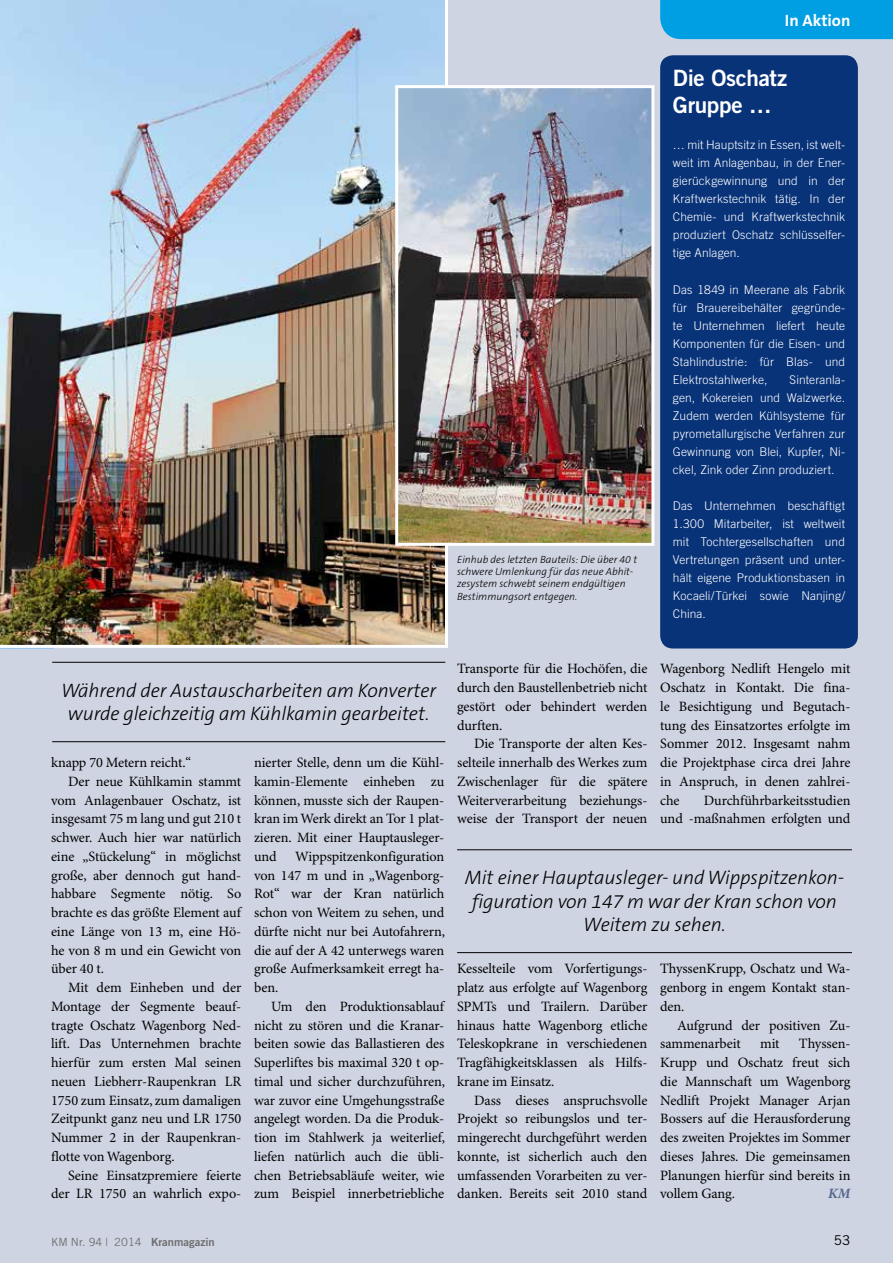
<style>
.page{position:relative;width:893px;height:1263px;background:#cfd4e2}
.page>*{position:absolute;margin:0;border:0;box-sizing:border-box;transform-origin:0 0}
.t1{font:22.5px/27px "Trade Gothic Bold Two";letter-spacing:-.015em;color:#fff}
.t2{font:italic 300 19.5px/23.4px "The Sans B3";letter-spacing:-.005em;color:#000;text-align:center}
.t3{font:700 16.5px "The Sans B7";color:#fff}
.t4{font:14.25px/18.8px "Minion Pro";letter-spacing:-.005em;color:#000;text-align:justify}
.t5{font:italic 700 14.25px "Minion Pro";color:#51658d}
.t6{font:13.5px "Trade Gothic";color:#000}
.t7{font:300 12px/18px "Trade Gothic";letter-spacing:.01em;color:#fff;text-align:justify}
.t8{font:11.25px "Trade Gothic";color:#6e6e6e}
.t9{font:italic 300 10.5px/12.3px "The Sans B3";color:#000}
.s1{font-family:"Trade Gothic Bold Two"}
</style>
<div class="page">
<img style="left:0;top:0;width:445px;height:645px">
<div style="left:660px;top:0;width:233px;height:39px;background:#009ee3"></div>
<hr style="left:52px;top:662px;width:393px;height:1px;background:#000">
<hr style="left:52px;top:741px;width:393px;height:1px;background:#000">
<hr style="left:457px;top:849px;width:395px;height:1px;background:#000">
<hr style="left:457px;top:952px;width:395px;height:1px;background:#000">
<div style="left:660px;top:55px;width:198px;height:593px;background:#093379;border-radius:13px"></div>
<hr style="left:0;top:645px;width:446px;height:3px;background:#fff">
<hr style="left:445px;top:0;width:3px;height:648px;background:#fff">
<img style="left:399px;top:89px;width:251px;height:453px">
<div style="left:395px;top:85px;width:259px;height:461px;border:3px solid #fff"></div>
<p class="t9" style="left:457px;top:553px;width:182px">Einhub des letzten Bauteils: Die über 40 t schwere Umlenkung für das neue Abhit&shy;zesystem schwebt seinem endgültigen Bestimmungsort entgegen.</p>
<p class="t3" style="left:785px;top:11px;width:67px">In Aktion</p>
<h1 class="t1" style="left:673px;top:65px;width:116px">Die Oschatz<br>Gruppe …</h1>
<p class="t7" style="left:673px;top:136px;width:174px">… mit Hauptsitz in Essen, ist welt&shy;weit im Anlagenbau, in der Ener&shy;gierückgewinnung und in der Kraftwerkstechnik tätig. In der Chemie- und Kraftwerkstechnik produziert Oschatz schlüsselfer&shy;tige Anlagen.</p>
<p class="t7" style="left:673px;top:280px;width:174px">Das 1849 in Meerane als Fabrik für Brauereibehälter gegründe&shy;te Unternehmen liefert heute Komponenten für die Eisen- und Stahlindustrie: für Blas- und Elektrostahlwerke,</p>
<p class="t7" style="left:673px;top:370px;width:174px;text-indent:117px">Sinteranla&shy;gen, Kokereien und Walzwerke.<br>Zudem werden Kühlsysteme für pyrometallurgische Verfahren zur Gewinnung von Blei, Kupfer, Ni&shy;ckel, Zink oder Zinn produziert.</p>
<p class="t7" style="left:673px;top:496px;width:174px">Das Unternehmen beschäftigt 1.300 Mitarbeiter, ist weltweit mit Tochtergesellschaften und Vertretungen präsent und unter&shy;hält eigene Produktionsbasen in Kocaeli/Türkei sowie Nanjing/ China.</p>
<h2 class="t2" style="left:61px;top:679px;width:377px">Während der Austauscharbeiten am Konverter wurde gleichzeitig am Kühlkamin gearbeitet.</h2>
<p class="t4" style="left:51px;top:754px;width:142px">knapp 70 Metern reicht.“</p>
<p class="t4" style="left:68px;top:772px;width:175px">Der neue Kühlkamin stammt</p>
<p class="t4" style="left:51px;top:791px;width:192px">vom Anlagenbauer Oschatz, ist</p>
<p class="t4" style="left:51px;top:810px;width:192px">insgesamt 75 m lang und gut 210 t</p>
<p class="t4" style="left:51px;top:829px;width:192px">schwer. Auch hier war natürlich</p>
<p class="t4" style="left:51px;top:847px;width:192px">eine „Stückelung“ in möglichst</p>
<p class="t4" style="left:51px;top:866px;width:192px">große, aber dennoch gut hand-</p>
<p class="t4" style="left:51px;top:885px;width:192px">habbare Segmente nötig. So</p>
<p class="t4" style="left:51px;top:904px;width:191px">brachte es das größte Element auf</p>
<p class="t4" style="left:51px;top:922px;width:192px">eine Länge von 13 m, eine Hö-</p>
<p class="t4" style="left:51px;top:941px;width:192px">he von 8 m und ein Gewicht von</p>
<p class="t4" style="left:51px;top:960px;width:54px">über 40 t.</p>
<p class="t4" style="left:68px;top:979px;width:175px">Mit dem Einheben und der</p>
<p class="t4" style="left:51px;top:997px;width:192px">Montage der Segmente beauf-</p>
<p class="t4" style="left:51px;top:1016px;width:192px">tragte Oschatz Wagenborg Ned-</p>
<p class="t4" style="left:51px;top:1035px;width:192px">lift. Das Unternehmen brachte</p>
<p class="t4" style="left:51px;top:1054px;width:192px">hierfür zum ersten Mal seinen</p>
<p class="t4" style="left:51px;top:1072px;width:192px">neuen Liebherr-Raupenkran LR</p>
<p class="t4" style="left:51px;top:1091px;width:192px">1750 zum Einsatz, zum damaligen</p>
<p class="t4" style="left:51px;top:1110px;width:192px">Zeitpunkt ganz neu und LR 1750</p>
<p class="t4" style="left:51px;top:1129px;width:192px">Nummer 2 in der Raupenkran-</p>
<p class="t4" style="left:51px;top:1147px;width:125px">flotte von Wagenborg.</p>
<p class="t4" style="left:68px;top:1166px;width:175px">Seine Einsatzpremiere feierte</p>
<p class="t4" style="left:51px;top:1185px;width:192px">der LR 1750 an wahrlich expo-</p>
<p class="t4" style="left:254px;top:754px;width:192px">nierter Stelle, denn um die Kühl&shy;kamin-Elemente einheben zu können, musste sich der Raupen&shy;kran im Werk direkt an Tor 1 plat&shy;zieren. Mit einer Hauptausleger&shy;und</p>
<p class="t4" style="left:254px;top:847px;width:193px;text-indent:41px">Wippspitzenkonfiguration von 147 m und in „Wagenborg-Rot“ war der Kran natürlich schon von Weitem zu sehen, und dürfte nicht nur bei Autofahrern, die auf der A 42 unterwegs waren große Aufmerksamkeit erregt ha&shy;ben.</p>
<p class="t4" style="left:254px;top:997px;width:193px;text-indent:17px">Um den Produktionsablauf nicht zu stören und die Kranar&shy;beiten sowie das Ballastieren des Superliftes bis maximal 320 t op&shy;timal und sicher durchzuführen, war zuvor eine Umgehungsstraße angelegt worden. Da die Produk&shy;tion im Stahlwerk ja weiterlief, liefen natürlich auch die übli&shy;chen Betriebsabläufe weiter, wie zum Beispiel innerbetriebliche</p>
<p class="t4" style="left:457px;top:660px;width:192px">Transporte für die Hochöfen, die durch den Baustellenbetrieb nicht gestört oder behindert werden durften.</p>
<p class="t4" style="left:457px;top:735px;width:192px;text-indent:17px">Die Transporte der alten Kes&shy;selteile innerhalb des Werkes zum Zwischenlager für die spätere Weiterverarbeitung beziehungs&shy;weise der Transport der neuen</p>
<p class="t4" style="left:660px;top:660px;width:192px">Wagenborg Nedlift Hengelo mit Oschatz in Kontakt. Die fina&shy;le Besichtigung und Begutach&shy;tung des Einsatzortes erfolgte im Sommer 2012. Insgesamt nahm die Projektphase circa drei Jahre in Anspruch, in denen zahlrei&shy;che</p>
<p class="t4" style="left:660px;top:791px;width:192px;text-align:right">Durchführbarkeitsstudien<br>und -maßnahmen erfolgten und</p>
<h2 class="t2" style="left:465px;top:867px;width:381px">Mit einer Hauptausleger- und Wippspitzenkon&shy;figuration von 147 m war der Kran schon von<br>Weitem zu sehen.</h2>
<p class="t4" style="left:457px;top:960px;width:192px">Kesselteile vom Vorfertigungs&shy;platz aus erfolgte auf Wagenborg SPMTs und Trailern. Darüber hinaus hatte Wagenborg etliche Teleskopkrane in verschiedenen Tragfähigkeitsklassen als Hilfs&shy;krane im Einsatz.</p>
<p class="t4" style="left:457px;top:1091px;width:192px;text-indent:17px">Dass dieses anspruchsvolle Projekt so reibungslos und ter&shy;mingerecht durchgeführt werden konnte, ist sicherlich auch den umfassenden Vorarbeiten zu ver&shy;danken. Bereits seit 2010 stand</p>
<p class="t4" style="left:660px;top:960px;width:192px">ThyssenKrupp, Oschatz und Wa&shy;genborg in engem Kontakt stan&shy;den.</p>
<p class="t4" style="left:660px;top:1016px;width:192px;text-indent:17px">Aufgrund der positiven Zu&shy;sammenarbeit</p>
<p class="t4" style="left:660px;top:1035px;width:192px;text-indent:139px">Thyssen-Krupp und Oschatz freut sich die Mannschaft um Wagenborg Nedlift Projekt Manager Arjan Bossers auf die Herausforderung des zweiten Projektes im Sommer dieses Jahres. Die gemeinsamen Planungen hierfür sind bereits in vollem Gang.</p>
<p class="t4" style="left:760px;top:1035px;width:21px">mit</p>
<p class="t5" style="left:828px;top:1185px;width:24px">KM</p>
<p class="t8" style="left:51px;top:1235px;width:165px">KM Nr. 94 | 2014 <span class="s1">Kranmagazin</span></p>
<p class="t6" style="left:834px;top:1232px;width:18px">53</p>
</div>
